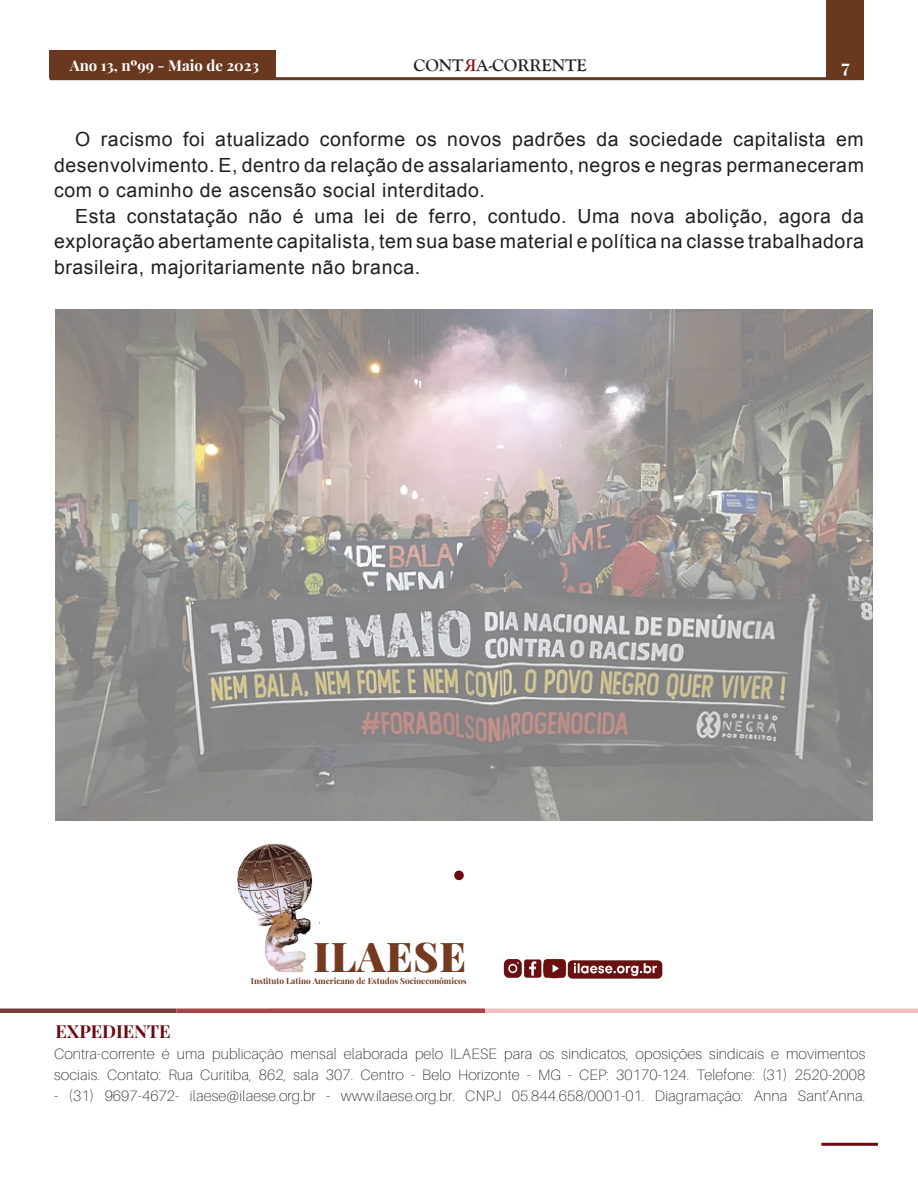
<style>
.page{position:relative;width:918px;height:1188px;background:#fff}
.page>*{position:absolute;margin:0;border:0;box-sizing:border-box;transform-origin:0 0}
.t1{font:900 41.1px "Playfair Display";letter-spacing:.015em;color:#733a21}
.t2{font:19.5px/25.5px "Arial";letter-spacing:.03em;color:#231f20;text-align:justify}
.t3{font:700 18px "Playfair Display";color:#6c0a12}
.t4{font:700 18px "Playfair Display";color:#fff}
.t5{font:700 17.55px "Goudy Old Style T";color:#231f20}
.t6{font:100 15px/21px "Aileron";letter-spacing:.01em;color:#231f20}
.t7{font:700 15px "Playfair Display";color:#fff}
.t8{font:700 8.25px "Playfair Display";color:#733a21}
</style>
<div class="page">
<div style="left:826px;top:0;width:38px;height:80px;background:#69381e"></div>
<hr style="left:50px;top:77px;width:813px;height:3px;background:#69381e">
<hr style="left:821px;top:1143px;width:57px;height:3px;background:#6c0a12">
<div style="left:50px;top:50px;width:226px;height:28px;background:#69381e"></div>
<img style="left:503px;top:958px;width:160px;height:21px">
<img style="left:237px;top:843px;width:76px;height:130px">
<hr style="left:270px;top:1009px;width:648px;height:4px;background:#f2c1bf">
<hr style="left:176px;top:1009px;width:309px;height:4px;background:#a7454b">
<hr style="left:0;top:1009px;width:176px;height:4px;background:#7a3d3e">
<div style="left:454px;top:871px;width:10px;height:9px;background:#6c0a12;border-radius:50%"></div>
<img style="left:56px;top:309px;width:817px;height:512px">
<p class="t7" style="left:70px;top:56px;width:191px">Ano 13, nº99 - Maio de 2023</p>
<p class="t5" style="left:414px;top:55px;width:175px">CONT A-CORRENTE</p>
<p class="t4" style="left:841px;top:55px;width:10px">7</p>
<p class="t2" style="left:54px;top:127px;width:811px;text-indent:21px">O racismo foi atualizado conforme os novos padrões da sociedade capitalista em desenvolvimento. E, dentro da relação de assalariamento, negros e negras permaneceram com o caminho de ascensão social interditado.</p>
<p class="t2" style="left:54px;top:203px;width:811px;text-indent:21px">Esta constatação não é uma lei de ferro, contudo. Uma nova abolição, agora da exploração abertamente capitalista, tem sua base material e política na classe trabalhadora brasileira, majoritariamente não branca.</p>
<p class="t1" style="left:314px;top:924px;width:154px">ILAESE</p>
<p class="t3" style="left:56px;top:1020px;width:117px">EXPEDIENTE</p>
<p class="t8" style="left:251px;top:974px;width:217px">Instituto Latino Americano de Estudos Socioeconômicos</p>
<p class="t6" style="left:54px;top:1043px;width:813px">Contra-corrente é uma publicação mensal elaborada pelo ILAESE para os sindicatos, oposições sindicais e movimentos sociais. Contato: Rua Curitiba, 862, sala 307. Centro - Belo Horizonte - MG - CEP: 30170-124. Telefone: (31) 2520-2008</p>
<p class="t6" style="left:54px;top:1085px;width:813px">- (31) 9697-4672- ilaese@ilaese.org.br - www.ilaese.org.br. CNPJ 05.844.658/0001-01. Diagramação: Anna Sant’Anna.</p>
</div>
